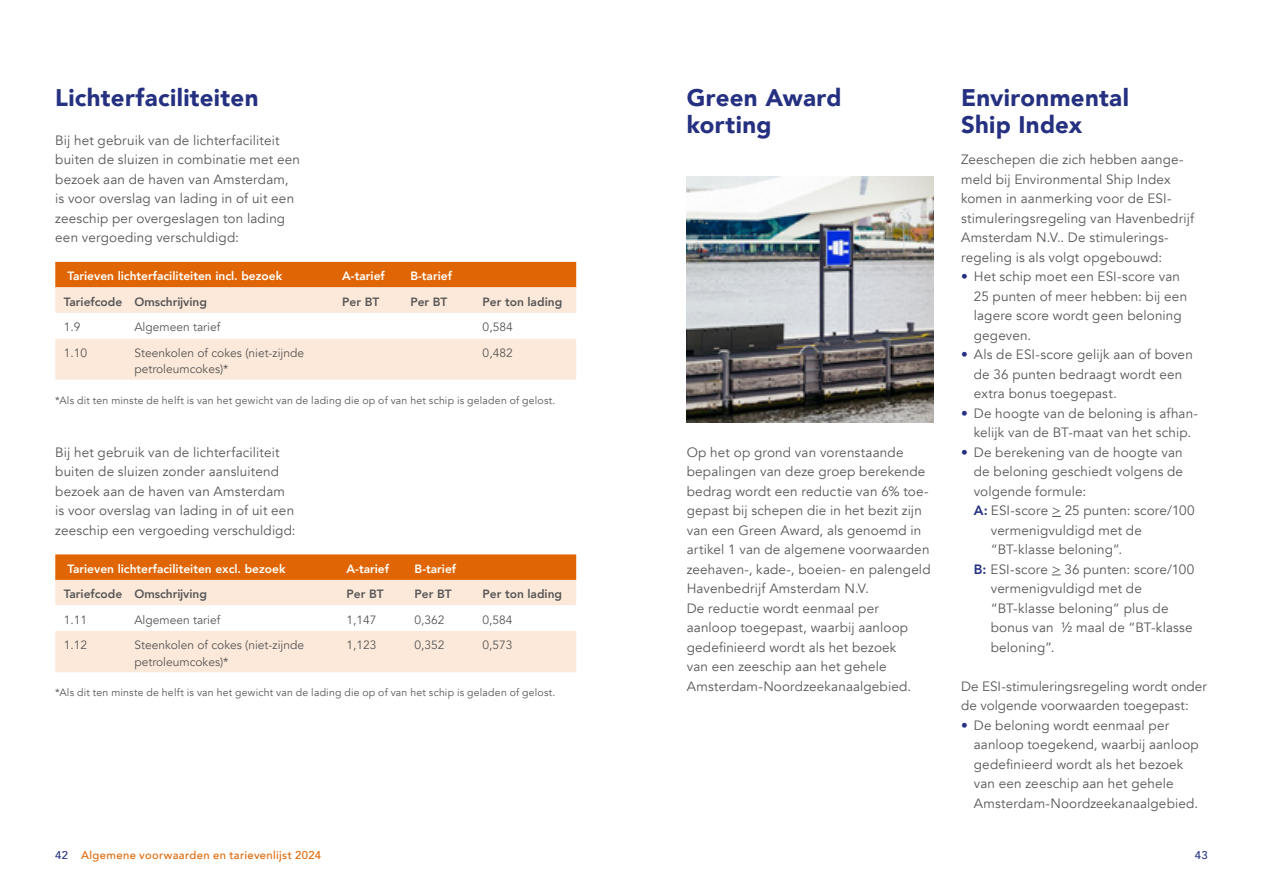
<style>
.page{position:relative;width:1263px;height:893px;background:#fff}
.page>*{position:absolute;margin:0;border:0;box-sizing:border-box;transform-origin:0 0}
.t1{font:900 24px/27px "Avenir";letter-spacing:.015em;color:#253081}
.t2{font:13.5px/19.5px "Avenir";letter-spacing:.01em;color:#575756}
.t3{font:12px/16.5px "Avenir";color:#575756}
.t4{font:800 12px "Avenir";color:#fff}
.t5{font:800 12px "Avenir";color:#575756}
.t6{font:500 11.25px "Avenir";letter-spacing:.03em;color:#e06605}
.t7{font:500 11.25px "Avenir";color:#253081}
.t8{font:10.5px "Avenir";letter-spacing:.02em;color:#575756}
.s1{color:#253081}
.s2{font-weight:800;color:#253081}
</style>
<div class="page">
<div style="left:55px;top:262px;width:521px;height:25px;background:#e06605"></div>
<div style="left:55px;top:287px;width:521px;height:93px;background:#fce9da"></div>
<svg style="left:55px;top:313px;width:521px;height:25px"></svg>
<svg style="left:55px;top:554px;width:521px;height:26px;background:#e0690a"></svg>
<div style="left:55px;top:580px;width:521px;height:92px;background:#fce9da"></div>
<svg style="left:55px;top:605px;width:521px;height:26px"></svg>
<img style="left:687px;top:177px;width:246px;height:245px">
<h1 class="t1" style="left:55px;top:83px;width:205px">Lichterfaciliteiten</h1>
<h1 class="t1" style="left:687px;top:83px;width:156px">Green Award korting</h1>
<p class="t2" style="left:55px;top:131px;width:246px">Bij het gebruik van de lichterfaciliteit buiten de sluizen in combinatie met een bezoek aan de haven van Amsterdam, is voor overslag van lading in of uit een zeeschip per overgeslagen ton lading een vergoeding verschuldigd:</p>
<p class="t4" style="left:67px;top:267px;width:216px">Tarieven lichterfaciliteiten incl. bezoek</p>
<p class="t4" style="left:342px;top:267px;width:44px">A-tarief</p>
<p class="t4" style="left:410px;top:267px;width:43px">B-tarief</p>
<p class="t5" style="left:64px;top:292px;width:145px">Tariefcode Omschrijving</p>
<p class="t5" style="left:342px;top:292px;width:39px">Per BT</p>
<p class="t5" style="left:410px;top:292px;width:39px">Per BT</p>
<p class="t5" style="left:483px;top:292px;width:81px">Per ton lading</p>
<p class="t3" style="left:64px;top:319px;width:18px">1.9</p>
<p class="t3" style="left:134px;top:319px;width:87px">Algemeen tarief</p>
<p class="t3" style="left:483px;top:319px;width:32px">0,584</p>
<p class="t3" style="left:64px;top:345px;width:25px">1.10</p>
<p class="t3" style="left:134px;top:345px;width:171px">Steenkolen of cokes (niet-zijnde petroleumcokes)*</p>
<p class="t3" style="left:483px;top:345px;width:32px">0,482</p>
<p class="t8" style="left:55px;top:394px;width:502px">*Als dit ten minste de helft is van het gewicht van de lading die op of van het schip is geladen of gelost.</p>
<p class="t2" style="left:55px;top:443px;width:242px">Bij het gebruik van de lichterfaciliteit buiten de sluizen zonder aansluitend bezoek aan de haven van Amsterdam is voor overslag van lading in of uit een zeeschip een vergoeding verschuldigd:</p>
<p class="t4" style="left:67px;top:559px;width:220px">Tarieven lichterfaciliteiten excl. bezoek</p>
<p class="t4" style="left:347px;top:559px;width:44px">A-tarief</p>
<p class="t4" style="left:415px;top:559px;width:43px">B-tarief</p>
<p class="t5" style="left:64px;top:585px;width:145px">Tariefcode Omschrijving</p>
<p class="t5" style="left:347px;top:585px;width:39px">Per BT</p>
<p class="t5" style="left:415px;top:585px;width:39px">Per BT</p>
<p class="t5" style="left:483px;top:585px;width:81px">Per ton lading</p>
<p class="t3" style="left:64px;top:612px;width:25px">1.11</p>
<p class="t3" style="left:134px;top:612px;width:87px">Algemeen tarief</p>
<p class="t3" style="left:347px;top:612px;width:32px">1,147</p>
<p class="t3" style="left:415px;top:612px;width:32px">0,362</p>
<p class="t3" style="left:483px;top:612px;width:32px">0,584</p>
<p class="t3" style="left:64px;top:637px;width:25px">1.12</p>
<p class="t3" style="left:134px;top:637px;width:171px">Steenkolen of cokes (niet-zijnde petroleumcokes)*</p>
<p class="t3" style="left:346px;top:637px;width:32px">1,123</p>
<p class="t3" style="left:415px;top:637px;width:32px">0,352</p>
<p class="t3" style="left:483px;top:637px;width:32px">0,573</p>
<p class="t8" style="left:55px;top:686px;width:502px">*Als dit ten minste de helft is van het gewicht van de lading die op of van het schip is geladen of gelost.</p>
<p class="t2" style="left:687px;top:443px;width:245px">Op het op grond van vorenstaande bepalingen van deze groep berekende bedrag wordt een reductie van 6% toe&shy;gepast bij schepen die in het bezit zijn van een Green Award, als genoemd in artikel 1 van de algemene voorwaarden zeehaven-, kade-, boeien- en palengeld Havenbedrijf Amsterdam N.V.<br>De reductie wordt eenmaal per aanloop toegepast, waarbij aanloop gedefinieerd wordt als het bezoek<br>van een zeeschip aan het gehele Amsterdam-Noordzeekanaalgebied.</p>
<h1 class="t1" style="left:961px;top:83px;width:169px">Environmental<br>Ship Index</h1>
<p class="t2" style="left:961px;top:150px;width:235px">Zeeschepen die zich hebben aange&shy;meld bij Environmental Ship Index komen in aanmerking voor de ESI&shy;stimuleringsregeling van Havenbedrijf Amsterdam N.V.. De stimulerings&shy;regeling is als volgt opgebouwd:</p>
<p class="t2" style="left:974px;top:267px;width:215px;text-indent:-13px"><span class="s1">•</span> Het schip moet een ESI-score van<br>25 punten of meer hebben: bij een lagere score wordt geen beloning gegeven.</p>
<p class="t2" style="left:974px;top:345px;width:221px;text-indent:-13px"><span class="s1">•</span> Als de ESI-score gelijk aan of boven de 36 punten bedraagt wordt een extra bonus toegepast.</p>
<p class="t2" style="left:961px;top:404px;width:238px;text-align:center"><span class="s1">•</span> De hoogte van de beloning is afhan&shy;kelijk van de BT-maat van het schip.</p>
<p class="t2" style="left:961px;top:443px;width:223px"><span class="s1">•</span> De berekening van de hoogte van</p>
<p class="t2" style="left:974px;top:462px;width:211px">de beloning geschiedt volgens de</p>
<p class="t2" style="left:974px;top:482px;width:114px">volgende formule:</p>
<p class="t2" style="left:974px;top:501px;width:222px"><span class="s2">A:</span> ESI-score &gt; 25 punten: score/100</p>
<p class="t2" style="left:991px;top:521px;width:153px">vermenigvuldigd met de</p>
<p class="t2" style="left:991px;top:540px;width:133px">“BT-klasse beloning”.</p>
<p class="t2" style="left:974px;top:560px;width:222px"><span class="s2">B:</span> ESI-score &gt; 36 punten: score/100</p>
<p class="t2" style="left:991px;top:579px;width:153px">vermenigvuldigd met de</p>
<p class="t2" style="left:991px;top:599px;width:179px">“BT-klasse beloning” plus de</p>
<p class="t2" style="left:991px;top:618px;width:203px">bonus van ½ maal de “BT-klasse</p>
<p class="t2" style="left:991px;top:638px;width:65px">beloning”.</p>
<p class="t2" style="left:961px;top:677px;width:247px">De ESI-stimuleringsregeling wordt onder de volgende voorwaarden toegepast:</p>
<p class="t2" style="left:974px;top:716px;width:227px;text-indent:-13px"><span class="s1">•</span> De beloning wordt eenmaal per aanloop toegekend, waarbij aanloop gedefinieerd wordt als het bezoek van een zeeschip aan het gehele Amsterdam-Noordzeekanaalgebied.</p>
<p class="t6" style="left:55px;top:845px;width:267px"><span class="s1">42</span> Algemene voorwaarden en tarievenlijst 2024</p>
<p class="t7" style="left:1195px;top:845px;width:14px">43</p>
</div>
